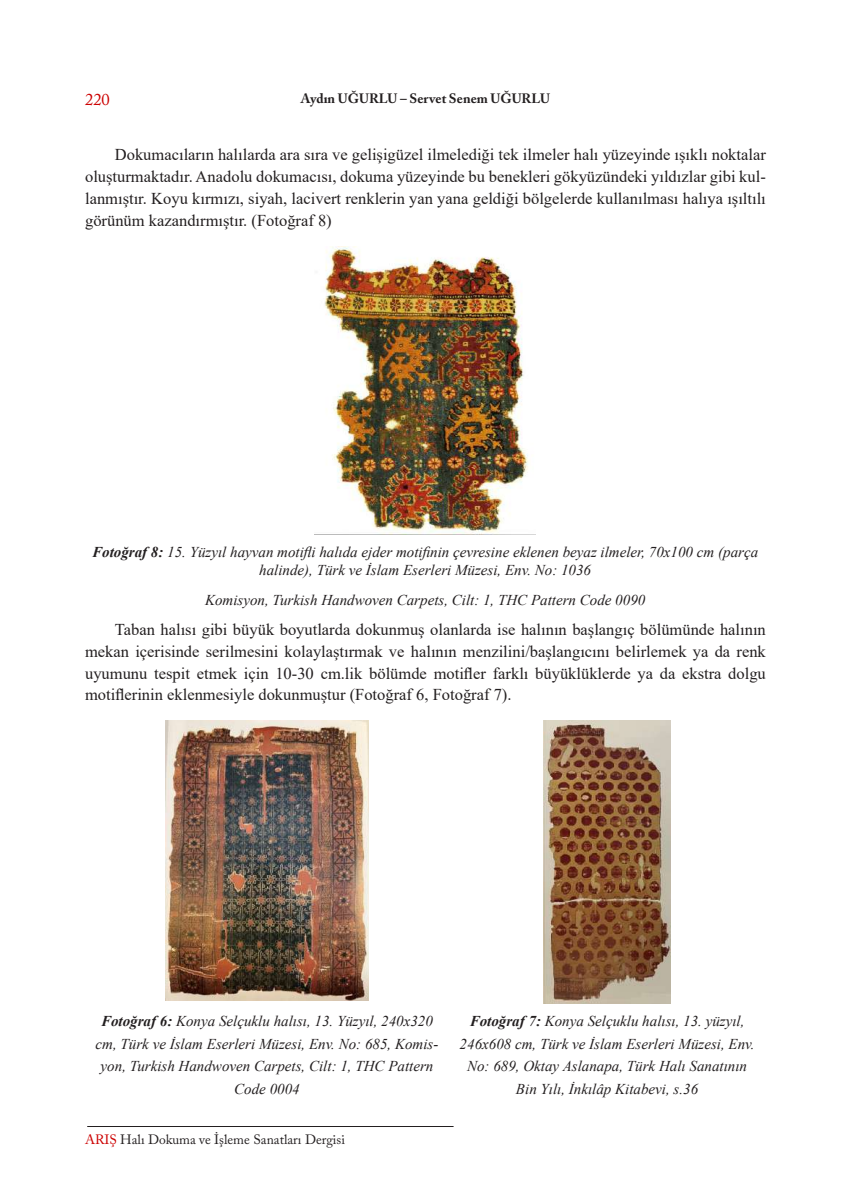
<style>
.page{position:relative;width:851px;height:1191px;background:#fff}
.page>*{position:absolute;margin:0;border:0;box-sizing:border-box;transform-origin:0 0}
.t1{font:16.5px/21.8px "Times New Roman";color:#231f20;text-align:justify}
.t2{font:16.5px "Adobe Caslon Pro";color:#c00}
.t3{font:italic 15px/22.5px "Times New Roman";color:#231f20;text-align:center}
.t4{font:13.5px "Adobe Caslon Pro";color:#231f20}
.t5{font:700 13.5px "Adobe Caslon Pro";color:#231f20}
.s1{font-weight:700}
.s2{color:#c00}
</style>
<div class="page">
<hr style="left:87px;top:1126px;width:366px;height:1px;background:#231f20">
<img style="left:324px;top:246px;width:205px;height:288px">
<img style="left:165px;top:721px;width:203px;height:279px">
<img style="left:544px;top:721px;width:126px;height:282px">
<p class="t2" style="left:85px;top:90px;width:26px">220</p>
<p class="t5" style="left:301px;top:90px;width:250px">Aydın UĞURLU – Servet Senem UĞURLU</p>
<p class="t1" style="left:85px;top:143px;width:682px;text-indent:30px">Dokumacıların halılarda ara sıra ve gelişigüzel ilmelediği tek ilmeler halı yüzeyinde ışıklı noktalar oluşturmaktadır. Anadolu dokumacısı, dokuma yüzeyinde bu benekleri gökyüzündeki yıldızlar gibi kul&shy;lanmıştır. Koyu kırmızı, siyah, lacivert renklerin yan yana geldiği bölgelerde kullanılması halıya ışıltılı görünüm kazandırmıştır. (Fotoğraf 8)</p>
<p class="t3" style="left:92px;top:542px;width:667px;line-height:18px"><span class="s1">Fotoğraf 8:</span> 15. Yüzyıl hayvan motifli halıda ejder motifinin çevresine eklenen beyaz ilmeler, 70x100 cm (parça halinde), Türk ve İslam Eserleri Müzesi, Env. No: 1036</p>
<p class="t3" style="left:205px;top:588px;width:442px">Komisyon, Turkish Handwoven Carpets, Cilt: 1, THC Pattern Code 0090</p>
<p class="t1" style="left:85px;top:618px;width:682px;text-indent:30px">Taban halısı gibi büyük boyutlarda dokunmuş olanlarda ise halının başlangıç bölümünde halının mekan içerisinde serilmesini kolaylaştırmak ve halının menzilini/başlangıcını belirlemek ya da renk uyumunu tespit etmek için 10-30 cm.lik bölümde motifler farklı büyüklüklerde ya da ekstra dolgu motiflerinin eklenmesiyle dokunmuştur (Fotoğraf 6, Fotoğraf 7).</p>
<p class="t3" style="left:96px;top:1009px;width:344px"><span class="s1">Fotoğraf 6:</span> Konya Selçuklu halısı, 13. Yüzyıl, 240x320 cm, Türk ve İslam Eserleri Müzesi, Env. No: 685, Komis&shy;yon, Turkish Handwoven Carpets, Cilt: 1, THC Pattern Code 0004</p>
<p class="t3" style="left:459px;top:1009px;width:296px"><span class="s1">Fotoğraf 7:</span> Konya Selçuklu halısı, 13. yüzyıl, 246x608 cm, Türk ve İslam Eserleri Müzesi, Env.<br>No: 689, Oktay Aslanapa, Türk Halı Sanatının Bin Yılı, İnkılâp Kitabevi, s.36</p>
<p class="t4" style="left:85px;top:1131px;width:261px"><span class="s2">ARIŞ</span> Halı Dokuma ve İşleme Sanatları Dergisi</p>
</div>
